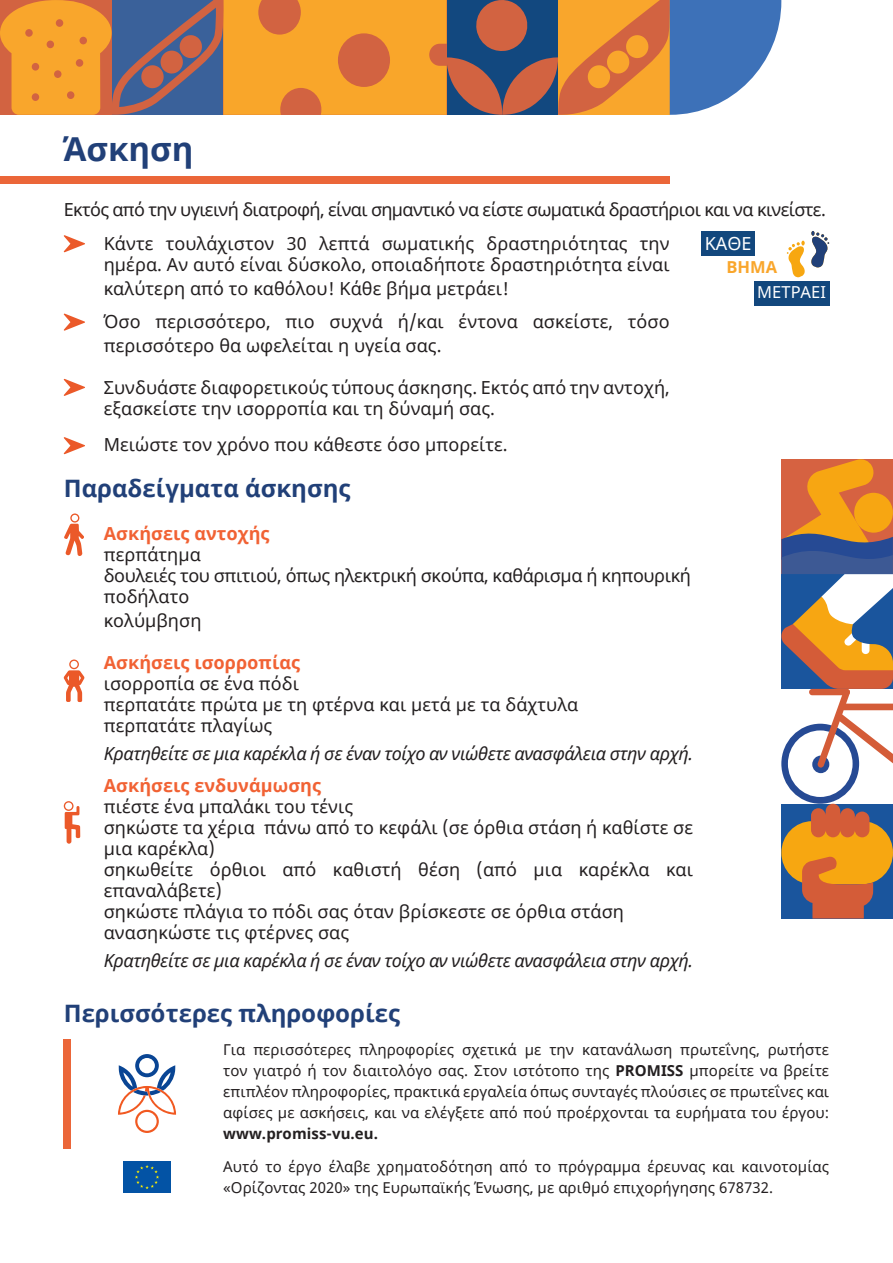
<style>
.page{position:relative;width:893px;height:1263px;background:#fff}
.page>*{position:absolute;margin:0;border:0;box-sizing:border-box;transform-origin:0 0}
.t1{font:700 33px "Noto Sans";color:#214078}
.t2{font:700 24px "Noto Sans";color:#214078}
.t3{font:18px/21px "Noto Sans";letter-spacing:.005em;color:#231f20}
.t4{font:italic 18px "Noto Sans";letter-spacing:-.02em;color:#231f20}
.t5{font:18px "Noto Sans";letter-spacing:-.035em;color:#231f20}
.t6{font:18px/21px "Noto Sans";letter-spacing:-.02em;color:#231f20}
.t7{font:700 18px "Noto Sans";letter-spacing:.005em;color:#f16234}
.t8{font:18px "Noto Sans";color:#fff}
.t9{font:16.5px "Noto Sans";letter-spacing:.005em;color:#fff}
.t10{font:700 16.5px "Noto Sans";color:#f9a62c}
.t11{font:15px/21px "Noto Sans";letter-spacing:.005em;color:#231f20;text-align:justify}
.t12{font:700 15px "Noto Sans";letter-spacing:.005em;color:#231f20}
.s1{font-weight:700}
</style>
<div class="page">
<svg style="left:0;top:0;width:781px;height:115px"></svg>
<div style="left:123px;top:1161px;width:48px;height:32px;background:#0353a5"></div>
<svg style="left:135px;top:1165px;width:24px;height:24px"></svg>
<svg style="left:118px;top:1054px;width:58px;height:79px"></svg>
<div style="left:64px;top:1039px;width:7px;height:109px;background:#eb6639"></div>
<svg style="left:64px;top:235px;width:21px;height:17px"></svg>
<svg style="left:64px;top:314px;width:21px;height:17px"></svg>
<svg style="left:64px;top:379px;width:21px;height:17px"></svg>
<svg style="left:64px;top:437px;width:21px;height:17px"></svg>
<div style="left:781px;top:804px;width:112px;height:114px;background:#1a559d"></div>
<svg style="left:64px;top:659px;width:21px;height:43px"></svg>
<svg style="left:64px;top:513px;width:20px;height:43px"></svg>
<svg style="left:64px;top:801px;width:16px;height:43px"></svg>
<div style="left:701px;top:231px;width:54px;height:25px;background:#12477d"></div>
<div style="left:754px;top:281px;width:75px;height:25px;background:#12477d"></div>
<svg style="left:787px;top:231px;width:42px;height:46px"></svg>
<div style="left:781px;top:821px;width:112px;height:63px;background:#f7a711;border-radius:31px"></div>
<svg style="left:802px;top:856px;width:71px;height:62px"></svg>
<svg style="left:781px;top:459px;width:112px;height:378px"></svg>
<div style="left:0;top:177px;width:670px;height:7px;background:#eb6639"></div>
<h1 class="t1" style="left:64px;top:126px;width:131px">Άσκηση</h1>
<p class="t5" style="left:64px;top:197px;width:763px">Εκτός από την υγιεινή διατροφή, είναι σημαντικό να είστε σωματικά δραστήριοι και να κινείστε.</p>
<p class="t8" style="left:705px;top:231px;width:48px">ΚΆΘΕ</p>
<p class="t9" style="left:757px;top:281px;width:70px">ΜΕΤΡΆΕΙ</p>
<p class="t3" style="left:104px;top:234px;width:567px">Κάντε τουλάχιστον 30 λεπτά σωματικής δραστηριότητας την ημέρα. Αν αυτό είναι δύσκολο, οποιαδήποτε δραστηριότητα είναι</p>
<p class="t3" style="left:104px;top:273px;width:567px;line-height:33px">καλύτερη από το καθόλου! Κάθε βήμα μετράει!<br>Όσο περισσότερο, πιο συχνά ή/και έντονα ασκείστε, τόσο</p>
<p class="t3" style="left:104px;top:336px;width:339px">περισσότερο θα ωφελείται η υγεία σας.</p>
<p class="t3" style="left:104px;top:378px;width:567px">Συνδυάστε διαφορετικούς τύπους άσκησης. Εκτός από την αντοχή, εξασκείστε την ισορροπία και τη δύναμή σας.</p>
<p class="t3" style="left:104px;top:435px;width:405px">Μειώστε τον χρόνο που κάθεστε όσο μπορείτε.</p>
<p class="t10" style="left:726px;top:256px;width:52px">ΒΉ ΜΑ</p>
<h2 class="t2" style="left:64px;top:471px;width:288px">Παραδείγματα άσκησης</h2>
<p class="t7" style="left:104px;top:521px;width:167px">Ασκήσεις αντοχής</p>
<p class="t6" style="left:104px;top:545px;width:589px">περπάτημα<br>δουλειές του σπιτιού, όπως ηλεκτρική σκούπα, καθάρισμα ή κηπουρική ποδήλατο</p>
<p class="t3" style="left:104px;top:611px;width:99px">κολύμβηση</p>
<p class="t7" style="left:104px;top:650px;width:198px">Ασκήσεις ισορροπίας</p>
<p class="t3" style="left:104px;top:674px;width:476px">ισορροπία σε ένα πόδι<br>περπατάτε πρώτα με τη φτέρνα και μετά με τα δάχτυλα περπατάτε πλαγίως</p>
<p class="t4" style="left:104px;top:741px;width:591px">Κρατηθείτε σε μια καρέκλα ή σε έναν τοίχο αν νιώθετε ανασφάλεια στην αρχή.</p>
<p class="t7" style="left:104px;top:773px;width:219px">Ασκήσεις ενδυνάμωσης</p>
<p class="t3" style="left:104px;top:797px;width:591px">πιέστε ένα μπαλάκι του τένις<br>σηκώστε τα χέρια πάνω από το κεφάλι (σε όρθια στάση ή καθίστε σε μια καρέκλα)<br>σηκωθείτε όρθιοι από καθιστή θέση (από μια καρέκλα και επαναλάβετε)<br>σηκώστε πλάγια το πόδι σας όταν βρίσκεστε σε όρθια στάση ανασηκώστε τις φτέρνες σας</p>
<p class="t4" style="left:104px;top:948px;width:591px">Κρατηθείτε σε μια καρέκλα ή σε έναν τοίχο αν νιώθετε ανασφάλεια στην αρχή.</p>
<h2 class="t2" style="left:64px;top:996px;width:338px">Περισσότερες πληροφορίες</h2>
<p class="t11" style="left:223px;top:1039px;width:607px">Για περισσότερες πληροφορίες σχετικά με την κατανάλωση πρωτεΐνης, ρωτήστε τον γιατρό ή τον διαιτολόγο σας. Στον ιστότοπο της <span class="s1">PROMISS</span> μπορείτε να βρείτε επιπλέον πληροφορίες, πρακτικά εργαλεία όπως συνταγές πλούσιες σε πρωτεΐνες και αφίσες με ασκήσεις, και να ελέγξετε από πού προέρχονται τα ευρήματα του έργου:</p>
<p class="t12" style="left:223px;top:1123px;width:156px">www.promiss-vu.eu.</p>
<p class="t11" style="left:223px;top:1156px;width:607px">Αυτό το έργο έλαβε χρηματοδότηση από το πρόγραμμα έρευνας και καινοτομίας «Ορίζοντας 2020» της Ευρωπαϊκής Ένωσης, με αριθμό επιχορήγησης 678732.</p>
</div>
